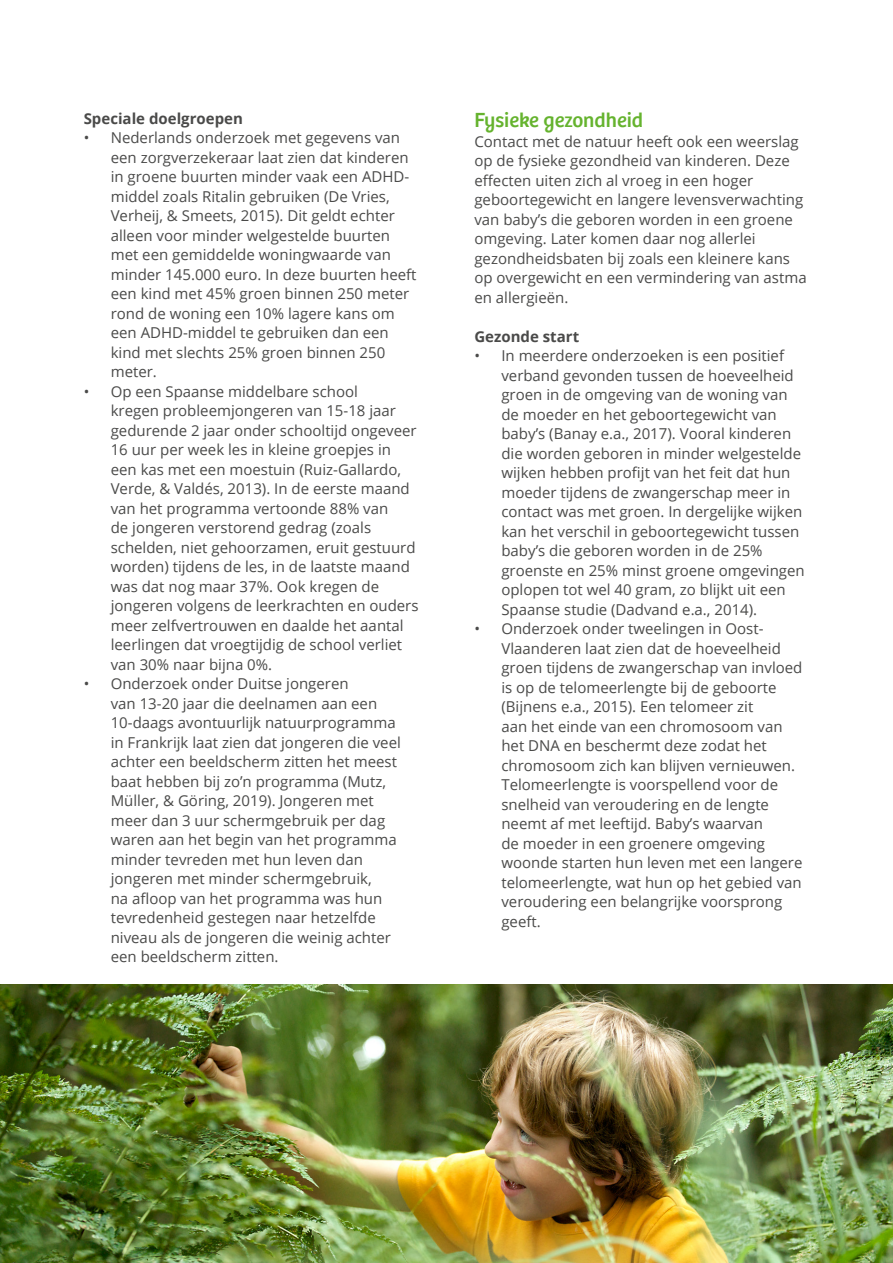
<style>
.page{position:relative;width:893px;height:1263px;background:#fff}
.page>*{position:absolute;margin:0;border:0;box-sizing:border-box;transform-origin:0 0}
.t1{font:21px "Bree";color:#65b32e}
.t2{font:15px/19.5px "Open Sans";color:#4a4a49}
.t3{font:700 15px "Open Sans";color:#4a4a49}
</style>
<div class="page">
<img style="left:0;top:984px;width:893px;height:279px">
<p class="t3" style="left:84px;top:108px;width:161px">Speciale doelgroepen</p>
<p class="t2" style="left:111px;top:128px;width:307px;text-indent:-27px">• Nederlands onderzoek met gegevens van een zorgverzekeraar laat zien dat kinderen in groene buurten minder vaak een ADHD&shy;middel zoals Ritalin gebruiken (De Vries, Verheij, &amp; Smeets, 2015). Dit geldt echter alleen voor minder welgestelde buurten met een gemiddelde woningwaarde van minder 145.000 euro. In deze buurten heeft een kind met 45% groen binnen 250 meter rond de woning een 10% lagere kans om een ADHD-middel te gebruiken dan een kind met slechts 25% groen binnen 250 meter.</p>
<p class="t2" style="left:111px;top:381px;width:309px;text-indent:-27px">• Op een Spaanse middelbare school<br>kregen probleemjongeren van 15-18 jaar gedurende 2 jaar onder schooltijd ongeveer 16 uur per week les in kleine groepjes in een kas met een moestuin (Ruiz-Gallardo, Verde, &amp; Valdés, 2013). In de eerste maand van het programma vertoonde 88% van<br>de jongeren verstorend gedrag (zoals schelden, niet gehoorzamen, eruit gestuurd worden) tijdens de les, in de laatste maand was dat nog maar 37%. Ook kregen de jongeren volgens de leerkrachten en ouders meer zelfvertrouwen en daalde het aantal leerlingen dat vroegtijdig de school verliet van 30% naar bijna 0%.</p>
<p class="t2" style="left:111px;top:674px;width:292px;text-indent:-27px">• Onderzoek onder Duitse jongeren<br>van 13-20 jaar die deelnamen aan een 10-daags avontuurlijk natuurprogramma in Frankrijk laat zien dat jongeren die veel achter een beeldscherm zitten het meest baat hebben bij zo’n programma (Mutz, Müller, &amp; Göring, 2019). Jongeren met meer dan 3 uur schermgebruik per dag waren aan het begin van het programma minder tevreden met hun leven dan jongeren met minder schermgebruik,<br>na afloop van het programma was hun tevredenheid gestegen naar hetzelfde niveau als de jongeren die weinig achter een beeldscherm zitten.</p>
<h1 class="t1" style="left:474px;top:108px;width:170px">Fysieke gezondheid</h1>
<p class="t2" style="left:474px;top:131px;width:334px">Contact met de natuur heeft ook een weerslag op de fysieke gezondheid van kinderen. Deze effecten uiten zich al vroeg in een hoger geboortegewicht en langere levensverwachting van baby’s die geboren worden in een groene omgeving. Later komen daar nog allerlei gezondheidsbaten bij zoals een kleinere kans op overgewicht en een vermindering van astma en allergieën.</p>
<p class="t3" style="left:474px;top:326px;width:106px">Gezonde start</p>
<p class="t2" style="left:501px;top:346px;width:305px;text-indent:-27px">• In meerdere onderzoeken is een positief verband gevonden tussen de hoeveelheid groen in de omgeving van de woning van de moeder en het geboortegewicht van baby’s (Banay e.a., 2017). Vooral kinderen die worden geboren in minder welgestelde wijken hebben profijt van het feit dat hun moeder tijdens de zwangerschap meer in contact was met groen. In dergelijke wijken kan het verschil in geboortegewicht tussen baby’s die geboren worden in de 25% groenste en 25% minst groene omgevingen oplopen tot wel 40 gram, zo blijkt uit een Spaanse studie (Dadvand e.a., 2014).</p>
<p class="t2" style="left:501px;top:619px;width:303px;text-indent:-27px">• Onderzoek onder tweelingen in Oost-Vlaanderen laat zien dat de hoeveelheid groen tijdens de zwangerschap van invloed is op de telomeerlengte bij de geboorte (Bijnens e.a., 2015). Een telomeer zit<br>aan het einde van een chromosoom van het DNA en beschermt deze zodat het chromosoom zich kan blijven vernieuwen.<br>Telomeerlengte is voorspellend voor de snelheid van veroudering en de lengte neemt af met leeftijd. Baby’s waarvan<br>de moeder in een groenere omgeving woonde starten hun leven met een langere telomeerlengte, wat hun op het gebied van veroudering een belangrijke voorsprong geeft.</p>
</div>
